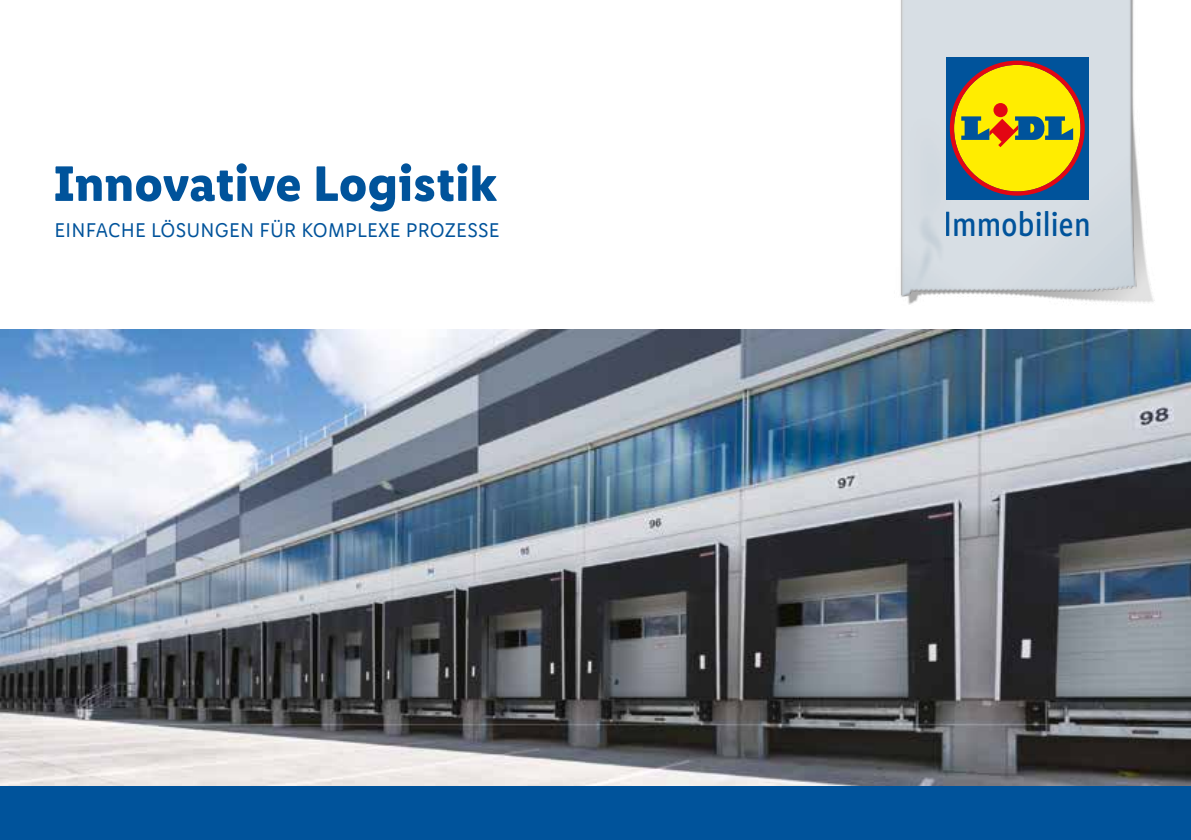
<style>
.page{position:relative;width:1191px;height:840px;background:#fff}
.page>*{position:absolute;margin:0;border:0;box-sizing:border-box;transform-origin:0 0}
.t1{font:700 50px "Lidl Font Pro";color:#00539b}
.t2{font:35.2px "Lidl Font Cond TT";color:#00539b}
.t3{font:20px "Lidl Font Pro";letter-spacing:.01em;color:#00539b}
</style>
<div class="page">
<img style="left:0;top:329px;width:1191px;height:456px">
<div style="left:0;top:785px;width:1191px;height:54px;background:#00539b"></div>
<img style="left:871px;top:0;width:320px;height:334px">
<div style="left:946px;top:57px;width:142px;height:142px;background:#00539b"></div>
<svg style="left:949px;top:61px;width:135px;height:134px"></svg>
<h1 class="t1" style="left:53px;top:153px;width:446px">Innovative Logistik</h1>
<p class="t3" style="left:55px;top:219px;width:447px">EINFACHE LÖSUNGEN FÜR KOMPLEXE PROZESSE</p>
<h2 class="t2" style="left:943px;top:204px;width:149px">Immobilien</h2>
</div>
